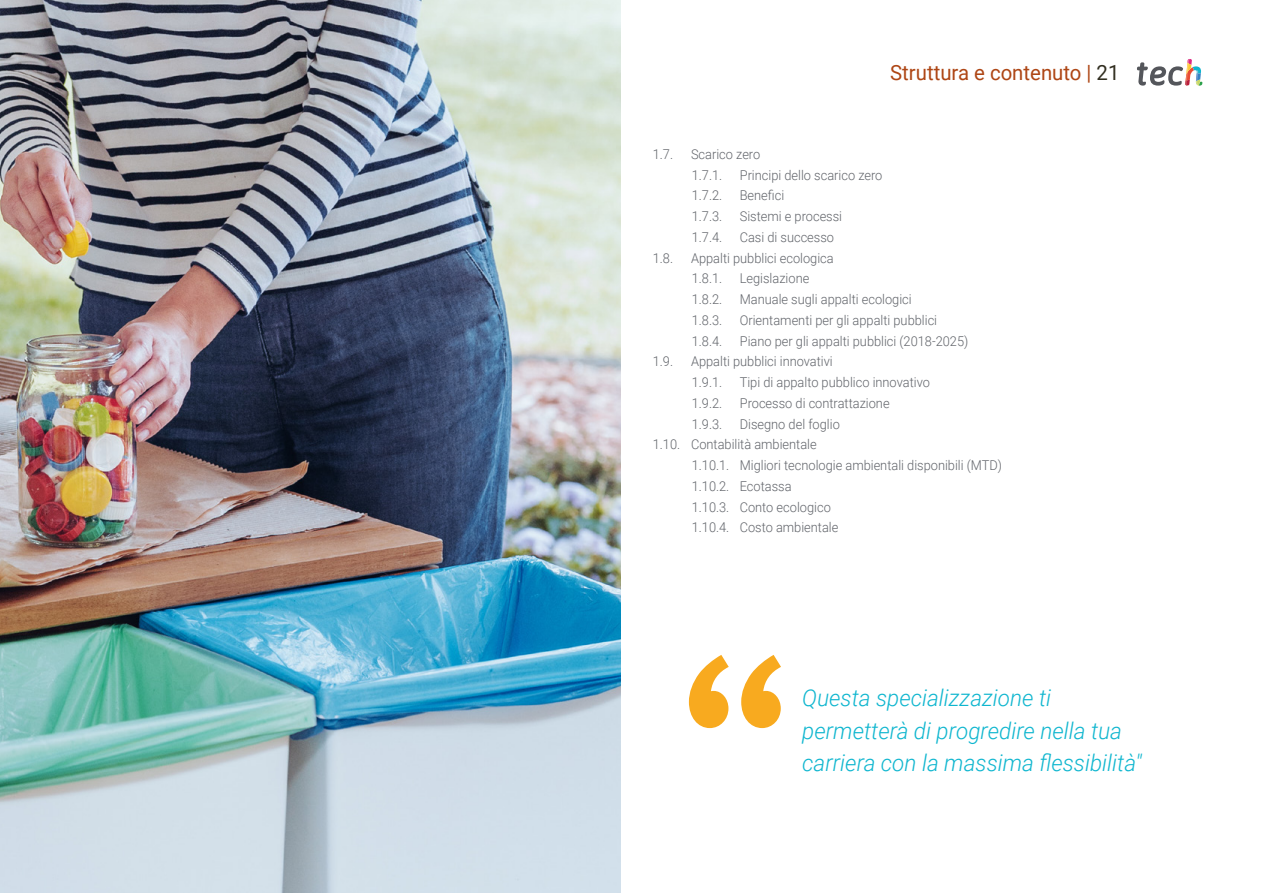
<style>
.page{position:relative;width:1263px;height:893px;background:#fff}
.page>*{position:absolute;margin:0;border:0;box-sizing:border-box;transform-origin:0 0}
.t1{font:italic 300 23.25px/32.4px "Roboto";color:#0fb6cf}
.t2{font:21px "Roboto";color:#ae4615}
.t3{font:300 13.5px/20.7px "Roboto";color:#61646a;scale:.95 1}
.s1{color:#312e20}
</style>
<div class="page">
<img style="left:0;top:0;width:621px;height:893px">
<svg style="left:1137px;top:59px;width:65px;height:27px"></svg>
<svg style="left:689px;top:655px;width:92px;height:73px"></svg>
<h2 class="t2" style="left:890px;top:57px;width:231px">Struttura e contenuto | <span class="s1">21</span></h2>
<p class="t3" style="left:653px;top:143px;width:23px">1.7.</p>
<p class="t3" style="left:691px;top:143px;width:74px">Scarico zero<br>1.7.1.</p>
<p class="t3" style="left:740px;top:164px;width:152px">Principi dello scarico zero</p>
<p class="t3" style="left:692px;top:185px;width:34px">1.7.2.</p>
<p class="t3" style="left:740px;top:185px;width:48px">Benefici</p>
<p class="t3" style="left:692px;top:206px;width:34px">1.7.3.</p>
<p class="t3" style="left:740px;top:206px;width:109px">Sistemi e processi</p>
<p class="t3" style="left:692px;top:226px;width:34px">1.7.4.</p>
<p class="t3" style="left:740px;top:226px;width:101px">Casi di successo</p>
<p class="t3" style="left:653px;top:247px;width:23px">1.8.</p>
<p class="t3" style="left:691px;top:247px;width:152px">Appalti pubblici ecologica<br>1.8.1.</p>
<p class="t3" style="left:740px;top:268px;width:75px">Legislazione</p>
<p class="t3" style="left:692px;top:289px;width:34px">1.8.2.</p>
<p class="t3" style="left:740px;top:289px;width:182px">Manuale sugli appalti ecologici</p>
<p class="t3" style="left:692px;top:309px;width:34px">1.8.3.</p>
<p class="t3" style="left:740px;top:309px;width:209px">Orientamenti per gli appalti pubblici</p>
<p class="t3" style="left:692px;top:330px;width:34px">1.8.4.</p>
<p class="t3" style="left:740px;top:330px;width:242px">Piano per gli appalti pubblici (2018-2025)</p>
<p class="t3" style="left:653px;top:351px;width:23px">1.9.</p>
<p class="t3" style="left:691px;top:351px;width:151px">Appalti pubblici innovativi<br>1.9.1.</p>
<p class="t3" style="left:740px;top:372px;width:202px">Tipi di appalto pubblico innovativo</p>
<p class="t3" style="left:692px;top:392px;width:34px">1.9.2.</p>
<p class="t3" style="left:740px;top:392px;width:159px">Processo di contrattazione</p>
<p class="t3" style="left:692px;top:413px;width:34px">1.9.3.</p>
<p class="t3" style="left:653px;top:413px;width:198px;text-indent:87px">Disegno del foglio<br>1.10. Contabilità ambientale</p>
<p class="t3" style="left:692px;top:455px;width:328px">1.10.1. Migliori tecnologie ambientali disponibili (MTD)<br>1.10.2. Ecotassa<br>1.10.3. Conto ecologico<br>1.10.4. Costo ambientale</p>
<h1 class="t1" style="left:802px;top:681px;width:341px">Questa specializzazione ti permetterà di progredire nella tua carriera con la massima flessibilità"</h1>
</div>
